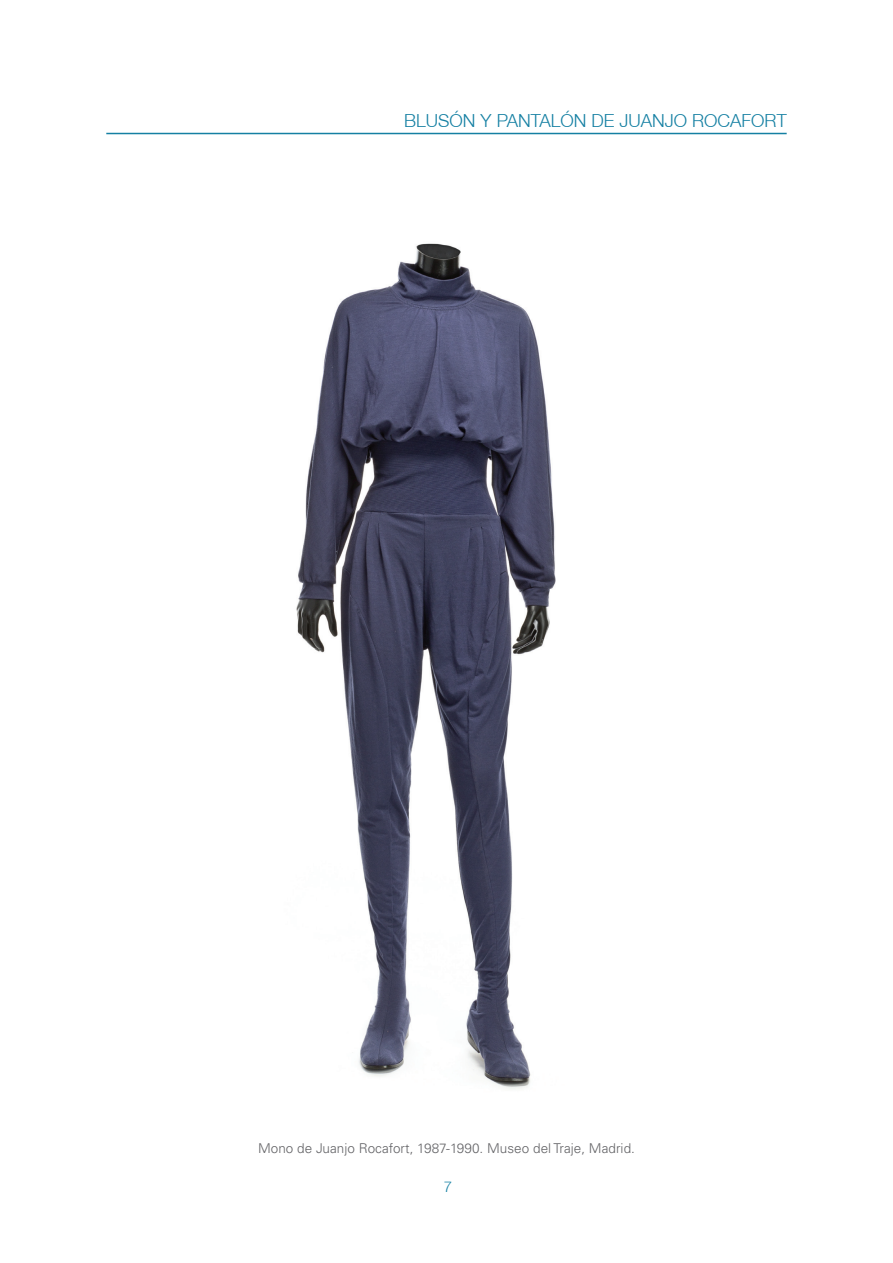
<style>
.page{position:relative;width:893px;height:1263px;background:#fff}
.page>*{position:absolute;margin:0;border:0;box-sizing:border-box;transform-origin:0 0}
.t1{font:300 18px "Helvetica Neue LT";color:#1580a3}
.t2{font:300 15px "Helvetica Neue LT";color:#1580a3}
.t3{font:300 13.5px "Univers LT Std";letter-spacing:.005em;color:#636366}
</style>
<div class="page">
<hr style="left:106px;top:133px;width:681px;height:1px;background:#1580a3">
<img style="left:296px;top:243px;width:260px;height:846px">
<h1 class="t1" style="left:404px;top:109px;width:384px">BLUSÓN Y PANTALÓN DE JUANJO ROCAFORT</h1>
<p class="t3" style="left:258px;top:1140px;width:378px">Mono de Juanjo Rocafort, 1987-1990. Museo del Traje, Madrid.</p>
<p class="t2" style="left:444px;top:1177px;width:10px">7</p>
</div>
